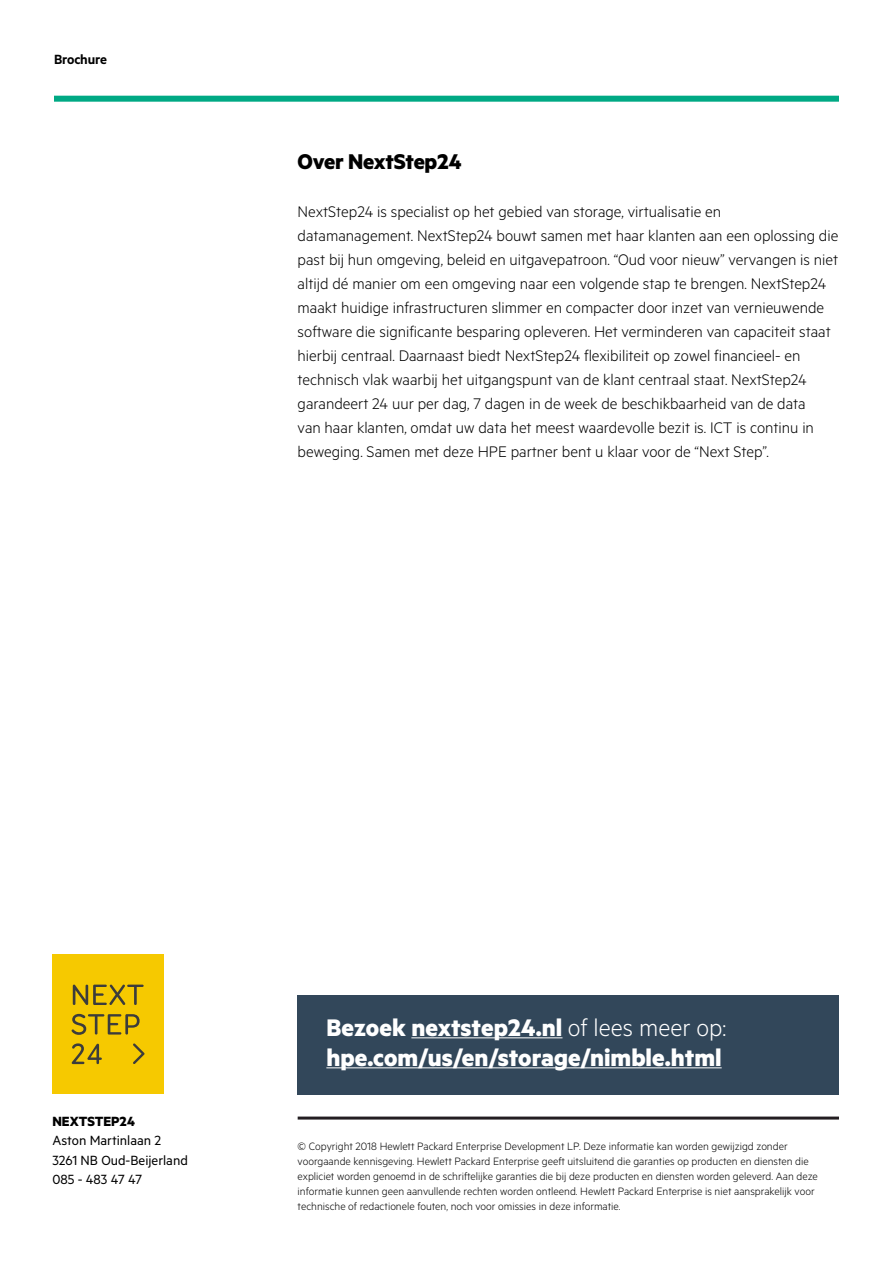
<style>
.page{position:relative;width:893px;height:1263px;background:#fff}
.page>*{position:absolute;margin:0;border:0;box-sizing:border-box;transform-origin:0 0}
.t1{font:700 27px/30px "Metric";color:#fff}
.t2{font:700 24px "Metric";letter-spacing:-.01em;color:#000}
.t3{font:300 17.25px/24px "Metric";color:#000}
.t4{font:15px/19.5px "Metric";color:#000}
.t5{font:700 15px "Metric";color:#000}
.t6{font:600 15px "Metric HPE";letter-spacing:-.01em;color:#000}
.t7{font:300 12px/15px "Metric";color:#000}
.t8{font:300 10.5px/13.5px "Metric HPE";letter-spacing:-.01em;color:#000}
.s1{font-weight:300}
</style>
<div class="page">
<div style="left:298px;top:996px;width:541px;height:99px;background:#32475a"></div>
<hr style="left:411px;top:1037px;width:151px;height:1px;background:#fff">
<hr style="left:326px;top:1067px;width:396px;height:1px;background:#fff">
<hr style="left:298px;top:1116px;width:541px;height:3px;background:#231e21">
<div style="left:54px;top:96px;width:785px;height:6px;background:#00a984"></div>
<div style="left:52px;top:954px;width:112px;height:140px;background:#f6c900"></div>
<svg style="left:73px;top:984px;width:71px;height:21px"></svg>
<svg style="left:72px;top:1014px;width:68px;height:21px"></svg>
<svg style="left:72px;top:1043px;width:30px;height:21px"></svg>
<svg style="left:133px;top:1043px;width:12px;height:21px"></svg>
<p class="t6" style="left:54px;top:50px;width:54px">Brochure</p>
<h2 class="t2" style="left:298px;top:147px;width:165px">Over NextStep24</h2>
<p class="t3" style="left:298px;top:199px;width:542px">NextStep24 is specialist op het gebied van storage, virtualisatie en datamanagement. NextStep24 bouwt samen met haar klanten aan een oplossing die past bij hun omgeving, beleid en uitgavepatroon. “Oud voor nieuw” vervangen is niet altijd dé manier om een omgeving naar een volgende stap te brengen. NextStep24 maakt huidige infrastructuren slimmer en compacter door inzet van vernieuwende software die significante besparing opleveren. Het verminderen van capaciteit staat hierbij centraal. Daarnaast biedt NextStep24 flexibiliteit op zowel financieel- en technisch vlak waarbij het uitgangspunt van de klant centraal staat. NextStep24 garandeert 24 uur per dag, 7 dagen in de week de beschikbaarheid van de data<br>van haar klanten, omdat uw data het meest waardevolle bezit is. ICT is continu in beweging. Samen met deze HPE partner bent u klaar voor de “Next Step”.</p>
<p class="t5" style="left:52px;top:1112px;width:84px">NEXTSTEP24</p>
<p class="t4" style="left:52px;top:1130px;width:137px">Aston Martinlaan 2<br>3261 NB Oud-Beijerland<br>085 - 483 47 47</p>
<h1 class="t1" style="left:326px;top:1012px;width:401px">Bezoek nextstep24.nl <span class="s1">of lees meer op: </span>hpe.com/us/en/storage/nimble.html</h1>
<p class="t7" style="left:298px;top:1138px;width:522px">© Copyright 2018 Hewlett Packard Enterprise Development LP. Deze informatie kan worden gewijzigd zonder voorgaande kennisgeving. Hewlett Packard Enterprise geeft uitsluitend die garanties op producten en diensten die expliciet worden genoemd in de schriftelijke garanties die bij deze producten en diensten worden geleverd. Aan deze informatie kunnen geen aanvullende rechten worden ontleend. Hewlett Packard Enterprise is niet aansprakelijk voor technische of redactionele fouten, noch voor omissies in deze informatie.</p>
<p class="t8" style="left:297px;top:1158px;width:512px">die bij deze producten en diensten worden geleverd. Aan deze informatie kunnen geen aanvullende rechten worden ontleend. Hewlett<br>Packard Enterprise is niet aansprakelijk voor technische of redactionele fouten, noch voor omissies in deze informatie.</p>
<p class="t8" style="left:297px;top:1198px;width:109px">a00026086ENW, Mei 2018</p>
</div>
